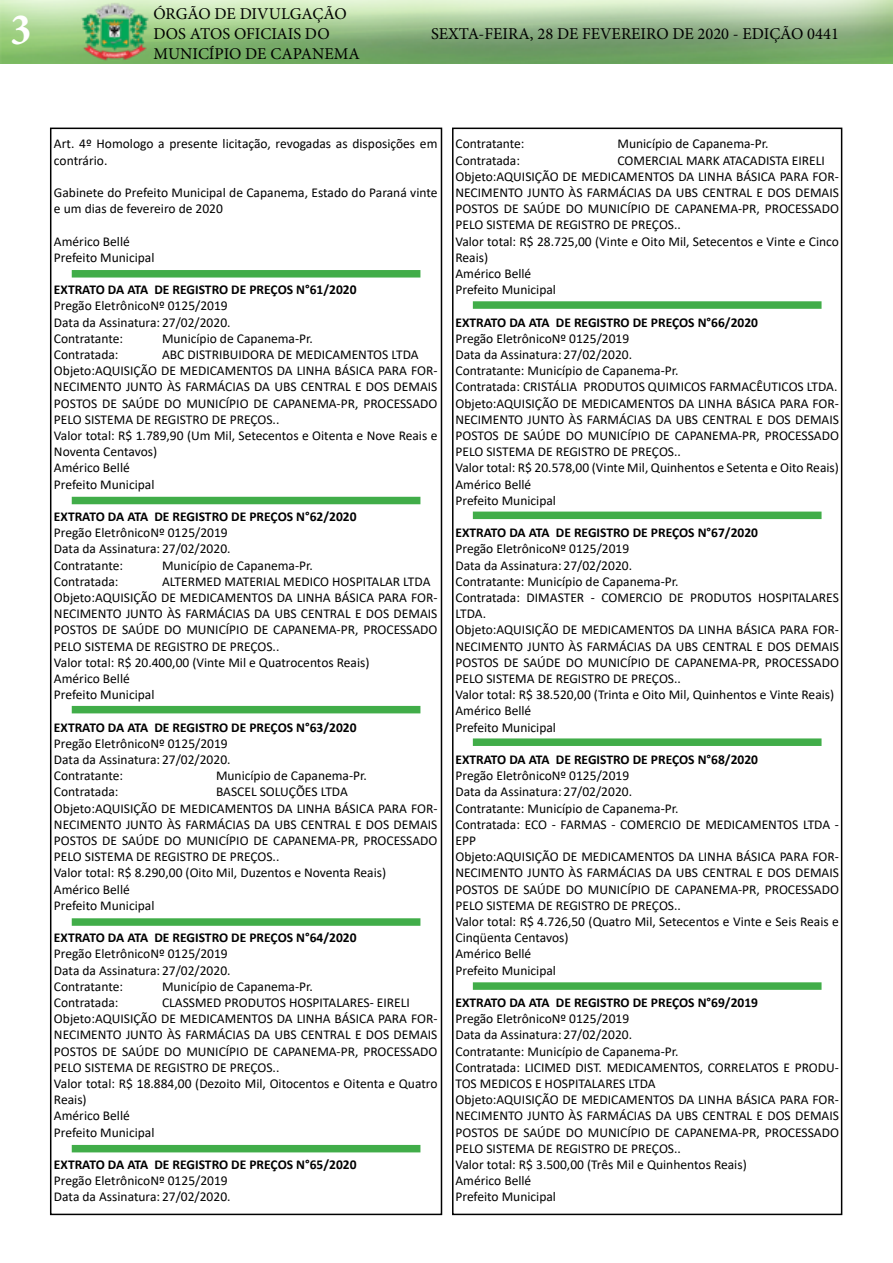
<style>
.page{position:relative;width:893px;height:1263px;background:#fff}
.page>*{position:absolute;margin:0;border:0;box-sizing:border-box;transform-origin:0 0}
.t1{font:700 condensed 45px "Minion Pro";color:#fff}
.t2{font:16.5px/19.8px "Minion Pro";color:#000}
.t3{font:13.5px/16.2px "Calibri";color:#000}
.t4{font:700 13.5px "Calibri";color:#000}
</style>
<div class="page">
<div style="left:50px;top:128px;width:392px;height:1087px;border:2px solid #000"></div>
<img style="left:0;top:0;width:893px;height:64px">
<div style="left:452px;top:128px;width:390px;height:1087px;border:2px solid #000"></div>
<div style="left:72px;top:270px;width:348px;height:8px;background:#41ad49"></div>
<div style="left:72px;top:497px;width:348px;height:7px;background:#41ad49"></div>
<div style="left:72px;top:706px;width:348px;height:7px;background:#41ad49"></div>
<div style="left:72px;top:918px;width:348px;height:8px;background:#41ad49"></div>
<div style="left:72px;top:1145px;width:348px;height:7px;background:#41ad49"></div>
<div style="left:473px;top:301px;width:348px;height:8px;background:#41ad49"></div>
<div style="left:473px;top:512px;width:348px;height:7px;background:#41ad49"></div>
<div style="left:473px;top:738px;width:348px;height:8px;background:#41ad49"></div>
<div style="left:473px;top:982px;width:348px;height:8px;background:#41ad49"></div>
<h1 class="t1" style="left:11px;top:-1px;width:22px">3</h1>
<p class="t2" style="left:153px;top:4px;width:208px">ÓRGÃO DE DIVULGAÇÃO<br>DOS ATOS OFICIAIS DO<br>MUNICÍPIO DE CAPANEMA</p>
<p class="t2" style="left:431px;top:24px;width:409px">SEXTA-FEIRA, 28 DE FEVEREIRO DE 2020 - EDIÇÃO 0441</p>
<p class="t3" style="left:54px;top:135px;width:385px">Art. 4º Homologo a presente licitação, revogadas as disposições em contrário.</p>
<p class="t3" style="left:54px;top:184px;width:385px">Gabinete do Prefeito Municipal de Capanema, Estado do Paraná vinte e um dias de fevereiro de 2020</p>
<p class="t3" style="left:54px;top:233px;width:102px">Américo Bellé<br>Prefeito Municipal</p>
<p class="t4" style="left:54px;top:280px;width:304px">EXTRATO DA ATA DE REGISTRO DE PREÇOS N°61/2020</p>
<p class="t3" style="left:54px;top:297px;width:178px">Pregão EletrônicoNº 0125/2019<br>Data da Assinatura: 27/02/2020.<br>Contratante:</p>
<p class="t3" style="left:162px;top:330px;width:152px">Município de Capanema-Pr.</p>
<p class="t3" style="left:54px;top:346px;width:66px">Contratada:</p>
<p class="t3" style="left:54px;top:346px;width:385px;text-indent:108px">ABC DISTRIBUIDORA DE MEDICAMENTOS LTDA Objeto:AQUISIÇÃO DE MEDICAMENTOS DA LINHA BÁSICA PARA FOR-NECIMENTO JUNTO ÀS FARMÁCIAS DA UBS CENTRAL E DOS DEMAIS POSTOS DE SAÚDE DO MUNICÍPIO DE CAPANEMA-PR, PROCESSADO PELO SISTEMA DE REGISTRO DE PREÇOS..<br>Valor total: R$ 1.789,90 (Um Mil, Setecentos e Oitenta e Nove Reais e Noventa Centavos)<br>Américo Bellé<br>Prefeito Municipal</p>
<p class="t4" style="left:54px;top:507px;width:304px">EXTRATO DA ATA DE REGISTRO DE PREÇOS N°62/2020</p>
<p class="t3" style="left:54px;top:524px;width:178px">Pregão EletrônicoNº 0125/2019<br>Data da Assinatura: 27/02/2020.<br>Contratante:</p>
<p class="t3" style="left:162px;top:557px;width:152px">Município de Capanema-Pr.</p>
<p class="t3" style="left:54px;top:573px;width:66px">Contratada:</p>
<p class="t3" style="left:54px;top:573px;width:385px;text-indent:108px">ALTERMED MATERIAL MEDICO HOSPITALAR LTDA Objeto:AQUISIÇÃO DE MEDICAMENTOS DA LINHA BÁSICA PARA FOR-NECIMENTO JUNTO ÀS FARMÁCIAS DA UBS CENTRAL E DOS DEMAIS POSTOS DE SAÚDE DO MUNICÍPIO DE CAPANEMA-PR, PROCESSADO PELO SISTEMA DE REGISTRO DE PREÇOS..<br>Valor total: R$ 20.400,00 (Vinte Mil e Quatrocentos Reais)<br>Américo Bellé<br>Prefeito Municipal</p>
<p class="t4" style="left:54px;top:717px;width:304px">EXTRATO DA ATA DE REGISTRO DE PREÇOS N°63/2020</p>
<p class="t3" style="left:54px;top:735px;width:178px">Pregão EletrônicoNº 0125/2019<br>Data da Assinatura: 27/02/2020.<br>Contratante:</p>
<p class="t3" style="left:216px;top:767px;width:152px">Município de Capanema-Pr.</p>
<p class="t3" style="left:54px;top:783px;width:385px;text-indent:162px">BASCEL SOLUÇÕES LTDA Objeto:AQUISIÇÃO DE MEDICAMENTOS DA LINHA BÁSICA PARA FOR-NECIMENTO JUNTO ÀS FARMÁCIAS DA UBS CENTRAL E DOS DEMAIS POSTOS DE SAÚDE DO MUNICÍPIO DE CAPANEMA-PR, PROCESSADO PELO SISTEMA DE REGISTRO DE PREÇOS..<br>Valor total: R$ 8.290,00 (Oito Mil, Duzentos e Noventa Reais)<br>Américo Bellé<br>Prefeito Municipal</p>
<p class="t4" style="left:54px;top:928px;width:304px">EXTRATO DA ATA DE REGISTRO DE PREÇOS N°64/2020</p>
<p class="t3" style="left:54px;top:945px;width:178px">Pregão EletrônicoNº 0125/2019<br>Data da Assinatura: 27/02/2020.<br>Contratante:</p>
<p class="t3" style="left:54px;top:783px;width:66px">Contratada:</p>
<p class="t3" style="left:162px;top:978px;width:152px">Município de Capanema-Pr.</p>
<p class="t3" style="left:54px;top:994px;width:66px">Contratada:</p>
<p class="t3" style="left:54px;top:994px;width:385px;text-indent:108px">CLASSMED PRODUTOS HOSPITALARES- EIRELI Objeto:AQUISIÇÃO DE MEDICAMENTOS DA LINHA BÁSICA PARA FOR-NECIMENTO JUNTO ÀS FARMÁCIAS DA UBS CENTRAL E DOS DEMAIS POSTOS DE SAÚDE DO MUNICÍPIO DE CAPANEMA-PR, PROCESSADO PELO SISTEMA DE REGISTRO DE PREÇOS..<br>Valor total: R$ 18.884,00 (Dezoito Mil, Oitocentos e Oitenta e Quatro Reais)<br>Américo Bellé<br>Prefeito Municipal</p>
<p class="t4" style="left:54px;top:1155px;width:304px">EXTRATO DA ATA DE REGISTRO DE PREÇOS N°65/2020</p>
<p class="t3" style="left:54px;top:1172px;width:178px">Pregão EletrônicoNº 0125/2019<br>Data da Assinatura: 27/02/2020.</p>
<p class="t3" style="left:455px;top:135px;width:71px">Contratante:</p>
<p class="t3" style="left:617px;top:135px;width:152px">Município de Capanema-Pr.</p>
<p class="t3" style="left:455px;top:152px;width:66px">Contratada:</p>
<p class="t3" style="left:455px;top:152px;width:385px;text-indent:162px">COMERCIAL MARK ATACADISTA EIRELI Objeto:AQUISIÇÃO DE MEDICAMENTOS DA LINHA BÁSICA PARA FOR-NECIMENTO JUNTO ÀS FARMÁCIAS DA UBS CENTRAL E DOS DEMAIS POSTOS DE SAÚDE DO MUNICÍPIO DE CAPANEMA-PR, PROCESSADO PELO SISTEMA DE REGISTRO DE PREÇOS..<br>Valor total: R$ 28.725,00 (Vinte e Oito Mil, Setecentos e Vinte e Cinco Reais)<br>Américo Bellé<br>Prefeito Municipal</p>
<p class="t4" style="left:455px;top:312px;width:304px">EXTRATO DA ATA DE REGISTRO DE PREÇOS N°66/2020</p>
<p class="t3" style="left:455px;top:330px;width:385px">Pregão EletrônicoNº 0125/2019<br>Data da Assinatura: 27/02/2020.<br>Contratante: Município de Capanema-Pr.<br>Contratada: CRISTÁLIA PRODUTOS QUIMICOS FARMACÊUTICOS LTDA.<br>Objeto:AQUISIÇÃO DE MEDICAMENTOS DA LINHA BÁSICA PARA FOR-NECIMENTO JUNTO ÀS FARMÁCIAS DA UBS CENTRAL E DOS DEMAIS POSTOS DE SAÚDE DO MUNICÍPIO DE CAPANEMA-PR, PROCESSADO PELO SISTEMA DE REGISTRO DE PREÇOS..<br>Valor total: R$ 20.578,00 (Vinte Mil, Quinhentos e Setenta e Oito Reais)<br>Américo Bellé<br>Prefeito Municipal</p>
<p class="t4" style="left:455px;top:523px;width:304px">EXTRATO DA ATA DE REGISTRO DE PREÇOS N°67/2020</p>
<p class="t3" style="left:455px;top:540px;width:385px">Pregão EletrônicoNº 0125/2019<br>Data da Assinatura: 27/02/2020.<br>Contratante: Município de Capanema-Pr.<br>Contratada: DIMASTER - COMERCIO DE PRODUTOS HOSPITALARES LTDA.<br>Objeto:AQUISIÇÃO DE MEDICAMENTOS DA LINHA BÁSICA PARA FOR-NECIMENTO JUNTO ÀS FARMÁCIAS DA UBS CENTRAL E DOS DEMAIS POSTOS DE SAÚDE DO MUNICÍPIO DE CAPANEMA-PR, PROCESSADO PELO SISTEMA DE REGISTRO DE PREÇOS..<br>Valor total: R$ 38.520,00 (Trinta e Oito Mil, Quinhentos e Vinte Reais)<br>Américo Bellé<br>Prefeito Municipal</p>
<p class="t4" style="left:455px;top:750px;width:304px">EXTRATO DA ATA DE REGISTRO DE PREÇOS N°68/2020</p>
<p class="t3" style="left:455px;top:767px;width:385px">Pregão EletrônicoNº 0125/2019<br>Data da Assinatura: 27/02/2020.<br>Contratante: Município de Capanema-Pr.<br>Contratada: ECO - FARMAS - COMERCIO DE MEDICAMENTOS LTDA - EPP<br>Objeto:AQUISIÇÃO DE MEDICAMENTOS DA LINHA BÁSICA PARA FOR-NECIMENTO JUNTO ÀS FARMÁCIAS DA UBS CENTRAL E DOS DEMAIS POSTOS DE SAÚDE DO MUNICÍPIO DE CAPANEMA-PR, PROCESSADO PELO SISTEMA DE REGISTRO DE PREÇOS..<br>Valor total: R$ 4.726,50 (Quatro Mil, Setecentos e Vinte e Seis Reais e Cinqüenta Centavos)<br>Américo Bellé<br>Prefeito Municipal</p>
<p class="t4" style="left:455px;top:993px;width:304px">EXTRATO DA ATA DE REGISTRO DE PREÇOS N°69/2019</p>
<p class="t3" style="left:455px;top:1010px;width:385px">Pregão EletrônicoNº 0125/2019<br>Data da Assinatura: 27/02/2020.<br>Contratante: Município de Capanema-Pr.<br>Contratada: LICIMED DIST. MEDICAMENTOS, CORRELATOS E PRODU-TOS MEDICOS E HOSPITALARES LTDA<br>Objeto:AQUISIÇÃO DE MEDICAMENTOS DA LINHA BÁSICA PARA FOR-NECIMENTO JUNTO ÀS FARMÁCIAS DA UBS CENTRAL E DOS DEMAIS POSTOS DE SAÚDE DO MUNICÍPIO DE CAPANEMA-PR, PROCESSADO PELO SISTEMA DE REGISTRO DE PREÇOS..<br>Valor total: R$ 3.500,00 (Três Mil e Quinhentos Reais)<br>Américo Bellé<br>Prefeito Municipal</p>
</div>
